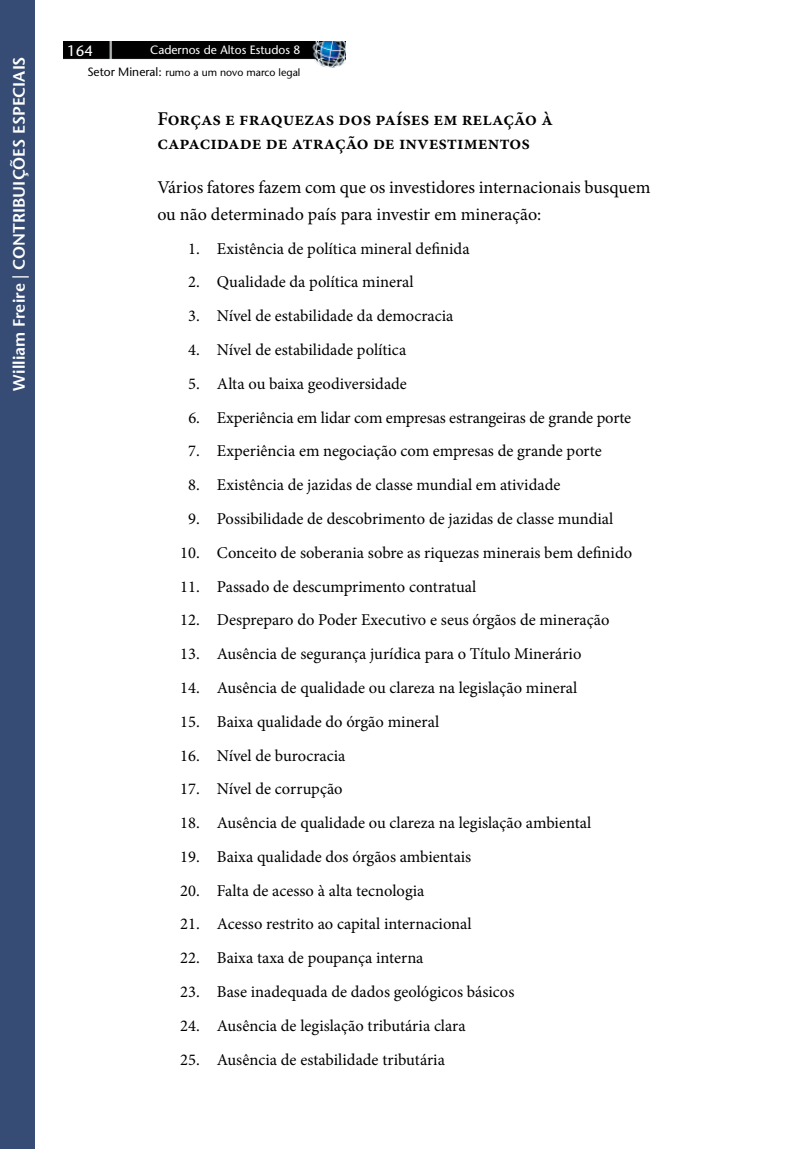
<style>
.page{position:relative;width:808px;height:1149px;background:#fff}
.page>*{position:absolute;margin:0;border:0;box-sizing:border-box;transform-origin:0 0}
.t1{font:600 19.5px/24px "Minion Pro";color:#000}
.t2{font:18px/27px "Minion Pro";color:#000}
.t3{font:16.5px "Minion Pro";color:#000}
.t4{font:600 16.5px "Stone Sans";color:#fff}
.t5{font:500 15px "Stone Sans Std";color:#fff}
.t6{font:500 12px "Stone Sans Std";color:#fff}
.t7{font:500 10.5px "Stone Sans Std";color:#000}
.s1{font-size:12px}
</style>
<div class="page">
<div style="left:0;top:0;width:35px;height:1148px;background:#364c75"></div>
<img style="left:64px;top:42px;width:282px;height:25px">
<p class="t4" style="left:9px;top:390px;width:336px;rotate:-90deg">William Freire | CONTRIBUIÇÕES ESPECIAIS</p>
<p class="t5" style="left:67px;top:42px;width:27px">164</p>
<p class="t6" style="left:150px;top:43px;width:152px">Cadernos de Altos Estudos 8</p>
<p class="t7" style="left:87px;top:66px;width:215px"><span class="s1">Setor Mineral:</span> rumo a um novo marco legal</p>
<p class="t1" style="left:157px;top:106px;width:397px">Forças e fraquezas dos países em relação à capacidade de atração de investimentos</p>
<p class="t2" style="left:157px;top:174px;width:495px">Vários fatores fazem com que os investidores internacionais busquem ou não determinado país para investir em mineração:</p>
<p class="t3" style="left:188px;top:237px;width:283px">1. Existência de política mineral definida</p>
<p class="t3" style="left:188px;top:271px;width:227px">2. Qualidade da política mineral</p>
<p class="t3" style="left:188px;top:305px;width:267px">3. Nível de estabilidade da democracia</p>
<p class="t3" style="left:188px;top:338px;width:220px">4. Nível de estabilidade política</p>
<p class="t3" style="left:188px;top:372px;width:220px">5. Alta ou baixa geodiversidade</p>
<p class="t3" style="left:188px;top:406px;width:444px">6. Experiência em lidar com empresas estrangeiras de grande porte</p>
<p class="t3" style="left:188px;top:440px;width:415px">7. Experiência em negociação com empresas de grande porte</p>
<p class="t3" style="left:188px;top:473px;width:374px">8. Existência de jazidas de classe mundial em atividade</p>
<p class="t3" style="left:188px;top:507px;width:427px">9. Possibilidade de descobrimento de jazidas de classe mundial</p>
<p class="t3" style="left:180px;top:541px;width:453px">10. Conceito de soberania sobre as riquezas minerais bem definido</p>
<p class="t3" style="left:180px;top:575px;width:298px">11. Passado de descumprimento contratual</p>
<p class="t3" style="left:180px;top:609px;width:431px">12. Despreparo do Poder Executivo e seus órgãos de mineração</p>
<p class="t3" style="left:180px;top:642px;width:403px">13. Ausência de segurança jurídica para o Título Minerário</p>
<p class="t3" style="left:180px;top:676px;width:399px">14. Ausência de qualidade ou clareza na legislação mineral</p>
<p class="t3" style="left:180px;top:710px;width:260px">15. Baixa qualidade do órgão mineral</p>
<p class="t3" style="left:180px;top:744px;width:167px">16. Nível de burocracia</p>
<p class="t3" style="left:180px;top:777px;width:164px">17. Nível de corrupção</p>
<p class="t3" style="left:180px;top:811px;width:413px">18. Ausência de qualidade ou clareza na legislação ambiental</p>
<p class="t3" style="left:180px;top:845px;width:292px">19. Baixa qualidade dos órgãos ambientais</p>
<p class="t3" style="left:180px;top:879px;width:246px">20. Falta de acesso à alta tecnologia</p>
<p class="t3" style="left:180px;top:912px;width:293px">21. Acesso restrito ao capital internacional</p>
<p class="t3" style="left:180px;top:946px;width:245px">22. Baixa taxa de poupança interna</p>
<p class="t3" style="left:180px;top:980px;width:336px">23. Base inadequada de dados geológicos básicos</p>
<p class="t3" style="left:180px;top:1014px;width:287px">24. Ausência de legislação tributária clara</p>
<p class="t3" style="left:180px;top:1047px;width:266px">25. Ausência de estabilidade tributária</p>
</div>
